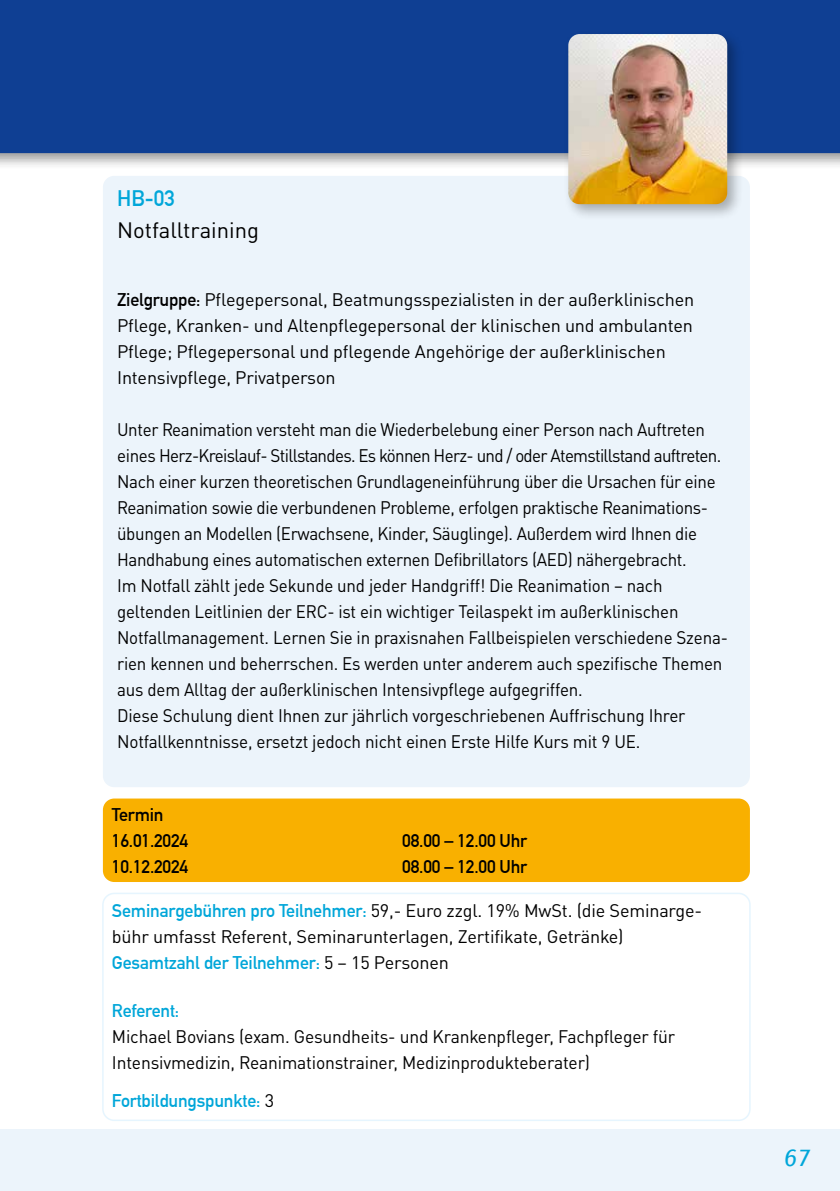
<style>
.page{position:relative;width:840px;height:1191px;background:#fff}
.page>*{position:absolute;margin:0;border:0;box-sizing:border-box;transform-origin:0 0}
.t1{font:italic 26px "Diverda Sans Com";color:#00a6d9}
.t2{font:22px "DIN Pro";color:#000}
.t3{font:700 22px "DIN Alternate";color:#00a6d9}
.t4{font:18px/26px "DIN Pro";letter-spacing:-.01em;color:#000;scale:.94 1}
.t5{font:18px/26px "DIN Pro";letter-spacing:-.01em;color:#000}
.t6{font:700 18px "DIN Alternate";letter-spacing:-.01em;color:#00a6d9}
.t7{font:700 18px/26px "DIN Alternate";letter-spacing:-.01em;color:#000}
.s1{font-family:"DIN Alternate";font-weight:700}
.s2{font-family:"DIN Alternate";font-weight:700;color:#00a6d9}
.s3{font-family:"DIN Pro";font-weight:400;color:#000}
</style>
<div class="page">
<div style="left:0;top:1129px;width:839px;height:62px;background:#ecf4fb"></div>
<div style="left:0;top:0;width:839px;height:170px;background:#000;opacity:.4"></div>
<div style="left:0;top:0;width:839px;height:153px;background:#0f3f93"></div>
<div style="left:102px;top:892px;width:648px;height:229px;border:2px solid #e6f5fe;border-radius:11px"></div>
<div style="left:103px;top:176px;width:646px;height:611px;background:#ecf4fb;border-radius:11px"></div>
<div style="left:103px;top:798px;width:646px;height:84px;background:#f9b000;border-radius:11px"></div>
<div style="left:562px;top:29px;width:181px;height:192px;background:#000;opacity:.3"></div>
<img style="left:568px;top:34px;width:158px;height:170px">
<p class="t3" style="left:117px;top:181px;width:59px">HB-03</p>
<p class="t2" style="left:117px;top:213px;width:143px">Notfalltraining</p>
<p class="t5" style="left:117px;top:285px;width:578px"><span class="s1">Zielgruppe:</span> Pflegepersonal, Beatmungsspezialisten in der außerklinischen Pflege, Kranken- und Altenpflegepersonal der klinischen und ambulanten Pflege; Pflegepersonal und pflegende Angehörige der außerklinischen Intensivpflege, Privatperson</p>
<p class="t4" style="left:117px;top:415px;width:651px">Unter Reanimation versteht man die Wiederbelebung einer Person nach Auftreten eines Herz-Kreislauf- Stillstandes. Es können Herz- und / oder Atemstillstand auftreten.<br>Nach einer kurzen theoretischen Grundlageneinführung über die Ursachen für eine Reanimation sowie die verbundenen Probleme, erfolgen praktische Reanimations&shy;übungen an Modellen (Erwachsene, Kinder, Säuglinge). Außerdem wird Ihnen die Handhabung eines automatischen externen Defibrillators (AED) nähergebracht.<br>Im Notfall zählt jede Sekunde und jeder Handgriff! Die Reanimation – nach geltenden Leitlinien der ERC- ist ein wichtiger Teilaspekt im außerklinischen Notfallmanagement. Lernen Sie in praxisnahen Fallbeispielen verschiedene Szena&shy;rien kennen und beherrschen. Es werden unter anderem auch spezifische Themen aus dem Alltag der außerklinischen Intensivpflege aufgegriffen.<br>Diese Schulung dient Ihnen zur jährlich vorgeschriebenen Auffrischung Ihrer Notfallkenntnisse, ersetzt jedoch nicht einen Erste Hilfe Kurs mit 9 UE.</p>
<p class="t7" style="left:112px;top:800px;width:78px">Termin<br>16.01.2024</p>
<p class="t7" style="left:402px;top:826px;width:126px">08.00 – 12.00 Uhr</p>
<p class="t7" style="left:112px;top:852px;width:78px">10.12.2024</p>
<p class="t7" style="left:402px;top:852px;width:126px">08.00 – 12.00 Uhr</p>
<p class="t5" style="left:112px;top:895px;width:591px"><span class="s2">Seminargebühren pro Teilnehmer:</span> 59,- Euro zzgl. 19% MwSt. (die Seminarge&shy;bühr umfasst Referent, Seminarunterlagen, Zertifikate, Getränke)</p>
<p class="t6" style="left:112px;top:949px;width:338px">Gesamtzahl der Teilnehmer: <span class="s3">5 – 15 Personen</span></p>
<p class="t6" style="left:112px;top:997px;width:69px">Referent:</p>
<p class="t5" style="left:112px;top:1021px;width:564px">Michael Bovians (exam. Gesundheits- und Krankenpfleger, Fachpfleger für<br>Intensivmedizin, Reanimationstrainer, Medizinprodukteberater)</p>
<p class="t6" style="left:112px;top:1087px;width:163px">Fortbildungspunkte: <span class="s3">3</span></p>
<h1 class="t1" style="left:783px;top:1142px;width:28px">67</h1>
</div>
